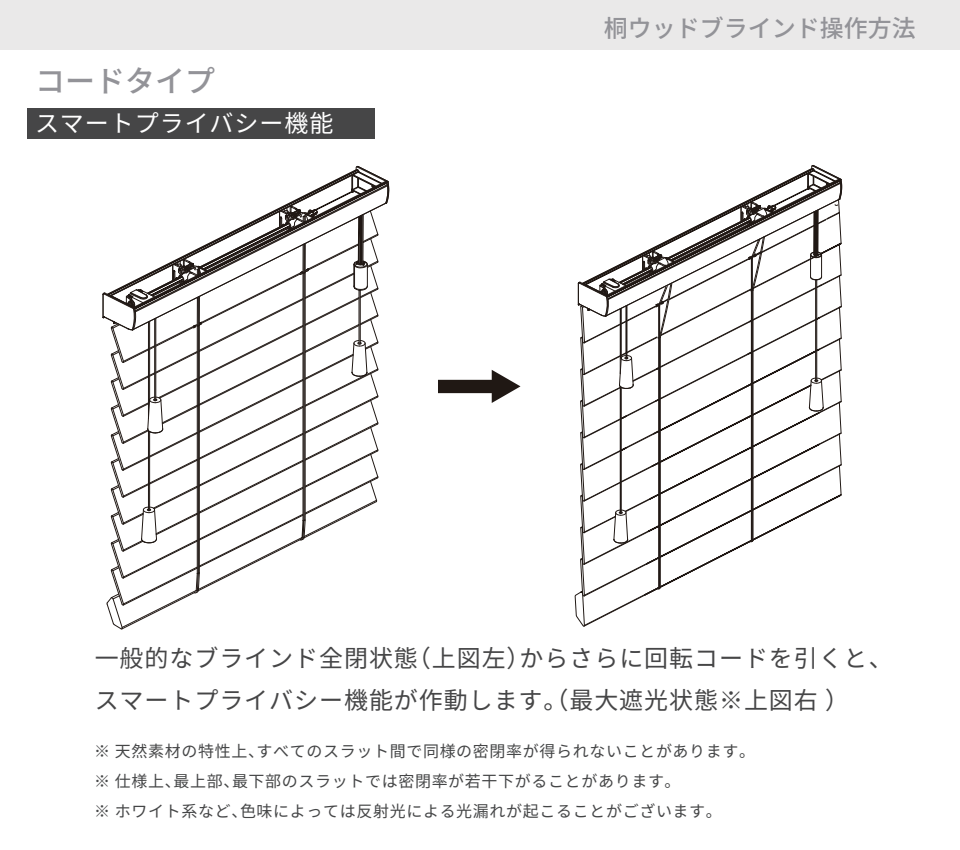
<style>
.page{position:relative;width:960px;height:850px;background:#fff}
.page>*{position:absolute;margin:0;border:0;box-sizing:border-box;transform-origin:0 0}
.t1{font:500 30px "Noto Sans CJ Kjp";color:#939398}
.t2{font:24px/42px "Noto Sans CJ Kjp";letter-spacing:.04em;color:#464647}
.t3{font:500 24px "Noto Sans CJ Kjp";color:#939398}
.t4{font:24px "Noto Sans CJ Kjp";letter-spacing:.04em;color:#fff}
.t5{font:16px/30px "Noto Sans CJ Kjp";letter-spacing:.04em;color:#454647}
</style>
<div class="page">
<div style="left:0;top:0;width:960px;height:50px;background:#eae9e9"></div>
<div style="left:28px;top:108px;width:348px;height:31px;background:#464647"></div>
<svg style="left:438px;top:370px;width:83px;height:33px"></svg>
<svg style="left:102px;top:165px;width:288px;height:465px"></svg>
<svg style="left:574px;top:165px;width:268px;height:462px"></svg>
<h1 class="t1" style="left:35px;top:64px;width:181px">コードタイプ</h1>
<h2 class="t4" style="left:35px;top:110px;width:300px">スマートプライバシー機能</h2>
<h2 class="t3" style="left:604px;top:15px;width:313px">桐ウッドブラインド操作方法</h2>
<h2 class="t2" style="left:95px;top:637px;width:800px">一般的なブラインド全閉状態（上図左）からさらに回転コードを引くと、スマートプライバシー機能が作動します。（最大遮光状態※上図右 ）</h2>
<p class="t5" style="left:94px;top:736px;width:663px">※ 天然素材の特性上、すべてのスラット間で同様の密閉率が得られないことがあります。※ 仕様上、最上部、最下部のスラットでは密閉率が若干下がることがあります。<br>※ ホワイト系など、色味によっては反射光による光漏れが起こることがございます。</p>
</div>
